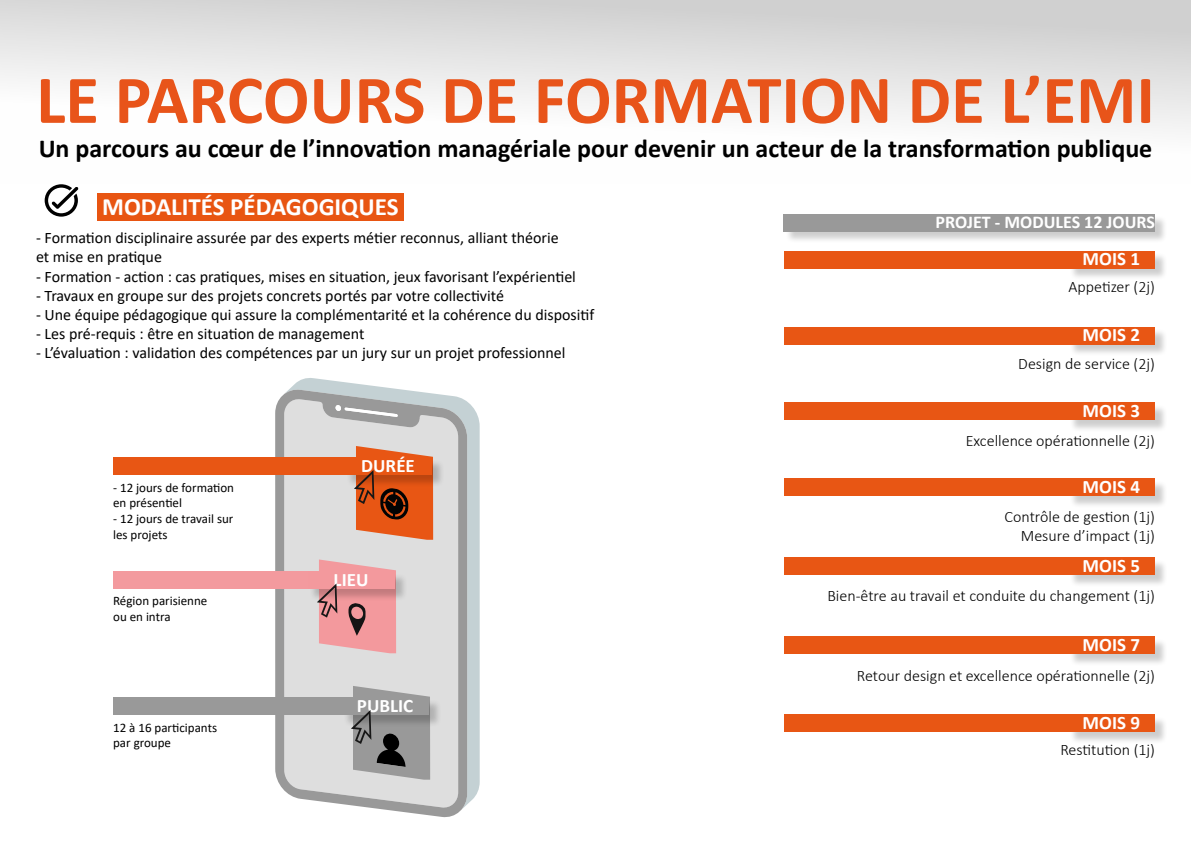
<style>
.page{position:relative;width:1191px;height:842px;background:#fff}
.page>*{position:absolute;margin:0;border:0;box-sizing:border-box;transform-origin:0 0}
.t1{font:700 69px "Calibri";color:#e8541a}
.t2{font:700 26px "Calibri";color:#000}
.t3{font:700 25px "Calibri";color:#fff}
.t4{font:700 19px "Calibri";color:#fff}
.t5{font:700 18px "Calibri";color:#fff}
.t6{font:16px/19.2px "Calibri";color:#000}
.t7{font:300 16px/19.2px "Calibri";color:#000;text-align:right}
.t8{font:13px/15.6px "Calibri";color:#000}
</style>
<div class="page">
<svg style="left:291px;top:378px;width:189px;height:427px;fill:#c4d1d4"></svg>
<svg style="left:275px;top:388px;width:192px;height:430px;background:#d1d1d1"></svg>
<svg style="left:335px;top:405px;width:63px;height:12px"></svg>
<div style="left:0;top:0;width:1191px;height:184px;background:linear-gradient(to bottom,#d3d3d3,#fff)"></div>
<div style="left:97px;top:193px;width:306px;height:28px;background:#e85512"></div>
<svg style="left:45px;top:184px;width:33px;height:33px"></svg>
<div style="left:343px;top:699px;width:98px;height:28px;background:#000;opacity:.2"></div>
<div style="left:341px;top:698px;width:88px;height:17px;background:#999"></div>
<svg style="left:351px;top:686px;width:79px;height:94px"></svg>
<div style="left:309px;top:573px;width:98px;height:28px;background:#000;opacity:.2"></div>
<div style="left:307px;top:571px;width:88px;height:17px;background:#f3999d"></div>
<svg style="left:317px;top:559px;width:79px;height:94px"></svg>
<div style="left:346px;top:459px;width:98px;height:29px;background:#000;opacity:.2"></div>
<div style="left:344px;top:458px;width:88px;height:17px;background:#e85614"></div>
<svg style="left:354px;top:446px;width:79px;height:94px"></svg>
<div style="left:113px;top:458px;width:231px;height:17px;background:#e85614"></div>
<div style="left:113px;top:571px;width:194px;height:17px;background:#f39a9e"></div>
<div style="left:113px;top:698px;width:228px;height:17px;background:#999"></div>
<div style="left:1069px;top:253px;width:98px;height:28px;background:#000;opacity:.2"></div>
<div style="left:1067px;top:251px;width:88px;height:17px;background:#e85614"></div>
<div style="left:784px;top:251px;width:283px;height:17px;background:#e85614"></div>
<div style="left:1069px;top:329px;width:98px;height:28px;background:#000;opacity:.2"></div>
<div style="left:1067px;top:327px;width:88px;height:17px;background:#e85614"></div>
<div style="left:784px;top:327px;width:283px;height:17px;background:#e85614"></div>
<div style="left:1069px;top:405px;width:98px;height:28px;background:#000;opacity:.2"></div>
<div style="left:1067px;top:403px;width:88px;height:17px;background:#e85614"></div>
<div style="left:784px;top:403px;width:283px;height:17px;background:#e85614"></div>
<div style="left:1069px;top:480px;width:98px;height:28px;background:#000;opacity:.2"></div>
<div style="left:1067px;top:479px;width:88px;height:17px;background:#e85614"></div>
<div style="left:784px;top:479px;width:283px;height:17px;background:#e85614"></div>
<div style="left:1069px;top:559px;width:98px;height:28px;background:#000;opacity:.2"></div>
<div style="left:1067px;top:558px;width:88px;height:17px;background:#e85614"></div>
<div style="left:784px;top:558px;width:283px;height:17px;background:#e85614"></div>
<div style="left:1069px;top:638px;width:98px;height:28px;background:#000;opacity:.2"></div>
<div style="left:1067px;top:637px;width:88px;height:17px;background:#e85614"></div>
<div style="left:784px;top:637px;width:283px;height:17px;background:#e85614"></div>
<div style="left:1069px;top:716px;width:98px;height:28px;background:#000;opacity:.2"></div>
<div style="left:1067px;top:715px;width:88px;height:17px;background:#e85614"></div>
<div style="left:784px;top:715px;width:283px;height:17px;background:#e85614"></div>
<div style="left:785px;top:216px;width:382px;height:28px;background:#000;opacity:.2"></div>
<div style="left:784px;top:214px;width:371px;height:17px;background:#999"></div>
<h1 class="t1" style="left:36px;top:51px;width:1120px">LE PARCOURS DE FORMATION DE L’EMI</h1>
<h2 class="t2" style="left:39px;top:129px;width:1115px">Un parcours au cœur de l’innovation managériale pour devenir un acteur de la transformation publique</h2>
<h3 class="t3" style="left:102px;top:189px;width:298px">MODALITÉS PÉDAGOGIQUES</h3>
<p class="t6" style="left:36px;top:228px;width:524px">- Formation disciplinaire assurée par des experts métier reconnus, alliant théorie et mise en pratique</p>
<p class="t6" style="left:36px;top:266px;width:541px">- Formation - action : cas pratiques, mises en situation, jeux favorisant l’expérientiel</p>
<p class="t6" style="left:36px;top:285px;width:469px">- Travaux en groupe sur des projets concrets portés par votre collectivité</p>
<p class="t6" style="left:36px;top:305px;width:560px">- Une équipe pédagogique qui assure la complémentarité et la cohérence du dispositif</p>
<p class="t6" style="left:36px;top:324px;width:330px">- Les pré-requis : être en situation de management</p>
<p class="t6" style="left:36px;top:343px;width:531px">- L’évaluation : validation des compétences par un jury sur un projet professionnel</p>
<p class="t8" style="left:113px;top:479px;width:122px">- 12 jours de formation en présentiel</p>
<p class="t8" style="left:113px;top:511px;width:122px">- 12 jours de travail sur les projets</p>
<p class="t8" style="left:113px;top:593px;width:96px">Région parisienne ou en intra</p>
<p class="t8" style="left:113px;top:719px;width:105px">12 à 16 participants par groupe</p>
<p class="t4" style="left:361px;top:452px;width:55px">DURÉE</p>
<p class="t4" style="left:334px;top:566px;width:36px">LIEU</p>
<p class="t4" style="left:357px;top:692px;width:58px">PUBLIC</p>
<p class="t5" style="left:935px;top:209px;width:221px">PROJET - MODULES 12 JOURS</p>
<p class="t4" style="left:1082px;top:246px;width:59px">MOIS 1</p>
<p class="t7" style="left:1068px;top:277px;width:88px">Appetizer (2j)</p>
<p class="t4" style="left:1082px;top:322px;width:59px">MOIS 2</p>
<p class="t7" style="left:1018px;top:354px;width:138px">Design de service (2j)</p>
<p class="t4" style="left:1082px;top:397px;width:59px">MOIS 3</p>
<p class="t7" style="left:965px;top:431px;width:191px">Excellence opérationnelle (2j)</p>
<p class="t4" style="left:1082px;top:473px;width:59px">MOIS 4</p>
<p class="t7" style="left:1004px;top:507px;width:152px">Contrôle de gestion (1j)<br>Mesure d’impact (1j)</p>
<p class="t4" style="left:1082px;top:552px;width:59px">MOIS 5</p>
<p class="t7" style="left:827px;top:586px;width:329px">Bien-être au travail et conduite du changement (1j)</p>
<p class="t4" style="left:1082px;top:631px;width:59px">MOIS 7</p>
<p class="t7" style="left:857px;top:666px;width:299px">Retour design et excellence opérationnelle (2j)</p>
<p class="t4" style="left:1082px;top:709px;width:59px">MOIS 9</p>
<p class="t7" style="left:1060px;top:740px;width:96px">Restitution (1j)</p>
</div>
